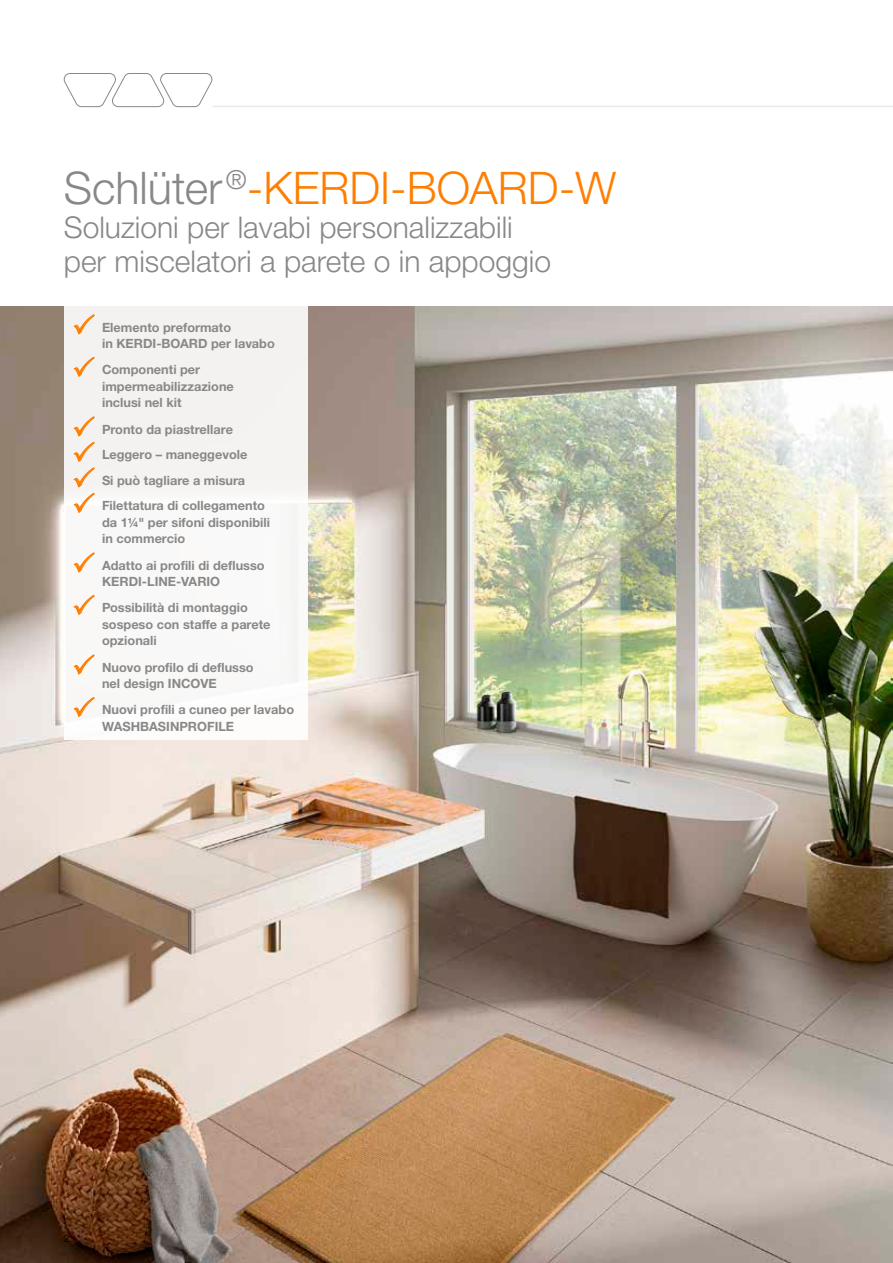
<style>
.page{position:relative;width:893px;height:1263px;background:#fff}
.page>*{position:absolute;margin:0;border:0;box-sizing:border-box;transform-origin:0 0}
.t1{font:300 45px "Helvetica Neue LTW1 G";color:#ff7e00}
.t2{font:300 30px/34px "Helvetica Neue LTW1 G";color:#898888}
.t3{font:700 12.75px/16.5px "Helvetica Neue LTW1 G";color:#898888}
.t4{font:300 10.5px "Helvetica Neue LTW1 G";color:#000}
.s1{color:#898888}
.s2{color:#ff7e00}
</style>
<div class="page">
<svg style="left:64px;top:73px;width:148px;height:34px"></svg>
<hr style="left:213px;top:106px;width:680px;height:1px;background:#e9e9e9">
<img style="left:0;top:306px;width:893px;height:957px">
<div style="left:64px;top:306px;width:244px;height:433px;background:#f8f8f7"></div>
<h1 class="t1" style="left:64px;top:161px;width:554px"><span class="s1">Schlüter</span> <sup>®</sup>-KERDI-BOARD-W</h1>
<h2 class="t2" style="left:64px;top:210px;width:489px">Soluzioni per lavabi personalizzabili per miscelatori a parete o in appoggio</h2>
<p class="t3" style="left:102px;top:319px;width:174px;text-indent:-30px"><span class="s2">✓</span> Elemento preformato<br>in KERDI-BOARD per lavabo</p>
<p class="t3" style="left:102px;top:361px;width:133px;text-indent:-30px"><span class="s2">✓</span> Componenti per impermeabilizzazione inclusi nel kit</p>
<p class="t3" style="left:72px;top:421px;width:162px"><span class="s2">✓</span> Pronto da piastrellare</p>
<p class="t3" style="left:72px;top:446px;width:177px"><span class="s2">✓</span> Leggero – maneggevole</p>
<p class="t3" style="left:72px;top:472px;width:174px"><span class="s2">✓</span> Si può tagliare a misura</p>
<p class="t3" style="left:102px;top:497px;width:170px;text-indent:-30px"><span class="s2">✓</span> Filettatura di collegamento da 1¼" per sifoni disponibili in commercio</p>
<p class="t3" style="left:102px;top:557px;width:164px;text-indent:-30px"><span class="s2">✓</span> Adatto ai profili di deflusso<br>KERDI-LINE-VARIO</p>
<p class="t3" style="left:102px;top:599px;width:170px;text-indent:-30px"><span class="s2">✓</span> Possibilità di montaggio sospeso con staffe a parete opzionali</p>
<p class="t3" style="left:72px;top:659px;width:183px;text-align:center"><span class="s2">✓</span> Nuovo profilo di deflusso nel design INCOVE</p>
<p class="t3" style="left:102px;top:701px;width:194px;text-indent:-30px"><span class="s2">✓</span> Nuovi profili a cuneo per lavabo<br>WASHBASINPROFILE</p>
<p class="t4" style="left:64px;top:1231px;width:7px">2</p>
</div>
